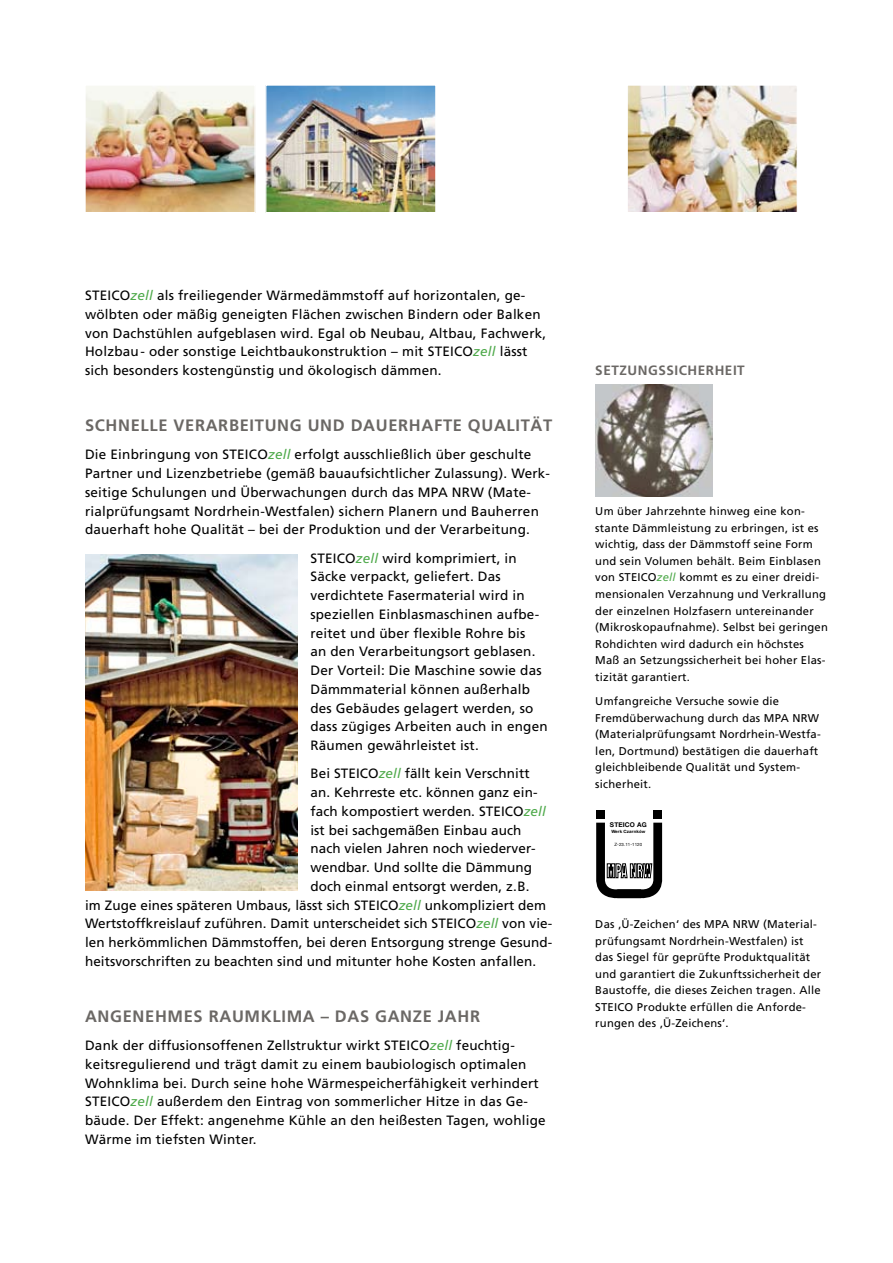
<style>
.page{position:relative;width:893px;height:1263px;background:#fff}
.page>*{position:absolute;margin:0;border:0;box-sizing:border-box;transform-origin:0 0}
.t1{font:700 16.5px "Frutiger";letter-spacing:.04em;color:#6b6865}
.t2{font:13.5px/18.8px "Frutiger";letter-spacing:.015em;color:#000}
.t3{font:700 13.5px "Frutiger";letter-spacing:.04em;color:#6b6865}
.t4{font:11.25px/16.5px "Frutiger";letter-spacing:.02em;color:#000}
.t5{font:700 6.6px "Helvetica Neue";letter-spacing:.02em;color:#000}
.t6{font:700 4.35px "Helvetica Neue";letter-spacing:.02em;color:#000}
.t7{font:4.35px "Helvetica Neue";letter-spacing:.02em;color:#000}
.s1{font-style:italic;color:#4ea94a}
</style>
<div class="page">
<img style="left:86px;top:86px;width:168px;height:125px">
<div style="left:84px;top:84px;width:172px;height:129px;border:1px solid #fff"></div>
<img style="left:267px;top:86px;width:167px;height:125px">
<div style="left:265px;top:84px;width:171px;height:129px;border:1px solid #fff"></div>
<img style="left:629px;top:86px;width:167px;height:125px">
<div style="left:627px;top:84px;width:171px;height:129px;border:1px solid #fff"></div>
<img style="left:595px;top:384px;width:117px;height:113px">
<div style="left:596px;top:810px;width:9px;height:9px;background:#000"></div>
<div style="left:653px;top:810px;width:9px;height:9px;background:#000"></div>
<svg style="left:596px;top:823px;width:66px;height:75px"></svg>
<img style="left:85px;top:555px;width:213px;height:336px">
<p class="t2" style="left:85px;top:286px;width:463px">STEICO<span class="s1">zell</span> als freiliegender Wärmedämmstoff auf horizontalen, ge&shy;wölbten oder mäßig geneigten Flächen zwischen Bindern oder Balken von Dachstühlen aufgeblasen wird. Egal ob Neubau, Altbau, Fachwerk, Holzbau - oder sonstige Leichtbaukonstruktion – mit STEICO<span class="s1">zell</span> lässt sich besonders kostengünstig und ökologisch dämmen.</p>
<p class="t1" style="left:85px;top:416px;width:469px">SCHNELLE VERARBEITUNG UND DAUE RHAFTE QUALITÄT</p>
<p class="t2" style="left:85px;top:445px;width:466px">Die Einbringung von STEICO<span class="s1">zell</span> erfolgt ausschließlich über geschulte Partner und Lizenzbetriebe (gemäß bauaufsichtlicher Zulassung). Werk&shy;seitige Schulungen und Überwachungen durch das MPA NRW (Mate&shy;rialprüfungsamt Nordrhein-Westfalen) sichern Planern und Bauherren dauerhaft hohe Qualität – bei der Produktion und der Verarbeitung.</p>
<p class="t2" style="left:310px;top:549px;width:239px">STEICO<span class="s1">zell</span> wird komprimiert, in Säcke verpackt, geliefert. Das verdichtete Fasermaterial wird in speziellen Einblasmaschinen aufbe&shy;reitet und über flexible Rohre bis<br>an den Verarbeitungsort geblasen.<br>Der Vorteil: Die Maschine sowie das Dämmmaterial können außerhalb des Gebäudes gelagert werden, so dass zügiges Arbeiten auch in engen Räumen gewährleistet ist.</p>
<p class="t2" style="left:310px;top:764px;width:221px">Bei STEICO<span class="s1">zell</span> fällt kein Verschnitt</p>
<p class="t2" style="left:310px;top:783px;width:229px">an. Kehrreste etc. können ganz ein-</p>
<p class="t2" style="left:310px;top:802px;width:237px">fach kompostiert werden. STEICO<span class="s1">zell</span></p>
<p class="t2" style="left:310px;top:820px;width:212px">ist bei sachgemäßen Einbau auch</p>
<p class="t2" style="left:310px;top:839px;width:227px">nach vielen Jahren noch wiederver-</p>
<p class="t2" style="left:310px;top:858px;width:223px">wendbar. Und sollte die Dämmung</p>
<p class="t2" style="left:310px;top:877px;width:221px">doch einmal entsorgt werden, z.B.</p>
<p class="t2" style="left:85px;top:895px;width:462px">im Zuge eines späteren Umbaus, lässt sich STEICO<span class="s1">zell</span> unkompliziert dem</p>
<p class="t2" style="left:85px;top:914px;width:469px">Wertstoffkreislauf zuführen. Damit unterscheidet sich STEICO<span class="s1">zell</span> von vie-</p>
<p class="t2" style="left:85px;top:933px;width:469px">len herkömmlichen Dämmstoffen, bei deren Entsorgung strenge Gesund-</p>
<p class="t2" style="left:85px;top:952px;width:453px">heitsvorschriften zu beachten sind und mitunter hohe Kosten anfallen.</p>
<p class="t1" style="left:85px;top:1006px;width:397px">ANGENEHMES RAUMKLIMA – DAS GANZE JAHR</p>
<p class="t2" style="left:85px;top:1036px;width:462px">Dank der diffusionsoffenen Zellstruktur wirkt STEICO<span class="s1">zell</span> feuchtig&shy;keitsregulierend und trägt damit zu einem baubiologisch optimalen Wohnklima bei. Durch seine hohe Wärmespeicherfähigkeit verhindert STEICO<span class="s1">zell</span> außerdem den Eintrag von sommerlicher Hitze in das Ge&shy;bäude. Der Effekt: angenehme Kühle an den heißesten Tagen, wohlige Wärme im tiefsten Winter.</p>
<p class="t3" style="left:595px;top:362px;width:151px">SETZUNGSSICHERHEIT</p>
<p class="t4" style="left:595px;top:503px;width:234px">Um über Jahrzehnte hinweg eine kon&shy;stante Dämmleistung zu erbringen, ist es wichtig, dass der Dämmstoff seine Form und sein Volumen behält. Beim Einblasen von STEICO<span class="s1">zell</span> kommt es zu einer dreidi&shy;mensionalen Verzahnung und Verkrallung der einzelnen Holzfasern untereinander (Mikroskopaufnahme). Selbst bei geringen Rohdichten wird dadurch ein höchstes Maß an Setzungssicherheit bei hoher Elas&shy;tizität garantiert.</p>
<p class="t4" style="left:595px;top:693px;width:227px">Umfangreiche Versuche sowie die Fremdüberwachung durch das MPA NRW (Materialprüfungsamt Nordrhein-Westfa&shy;len, Dortmund) bestätigen die dauerhaft gleichbleibende Qualität und System&shy;sicherheit.</p>
<p class="t5" style="left:610px;top:821px;width:38px">STEICO AG</p>
<p class="t6" style="left:611px;top:828px;width:35px">Werk Czarnków</p>
<p class="t7" style="left:614px;top:842px;width:29px">Z-23.11-1120</p>
<p class="t4" style="left:595px;top:916px;width:227px">Das ‚Ü-Zeichen‘ des MPA NRW (Material&shy;prüfungsamt Nordrhein-Westfalen) ist das Siegel für geprüfte Produktqualität und garantiert die Zukunftssicherheit der Baustoffe, die dieses Zeichen tragen. Alle STEICO Produkte erfüllen die Anforde&shy;rungen des ‚Ü-Zeichens‘.</p>
</div>
